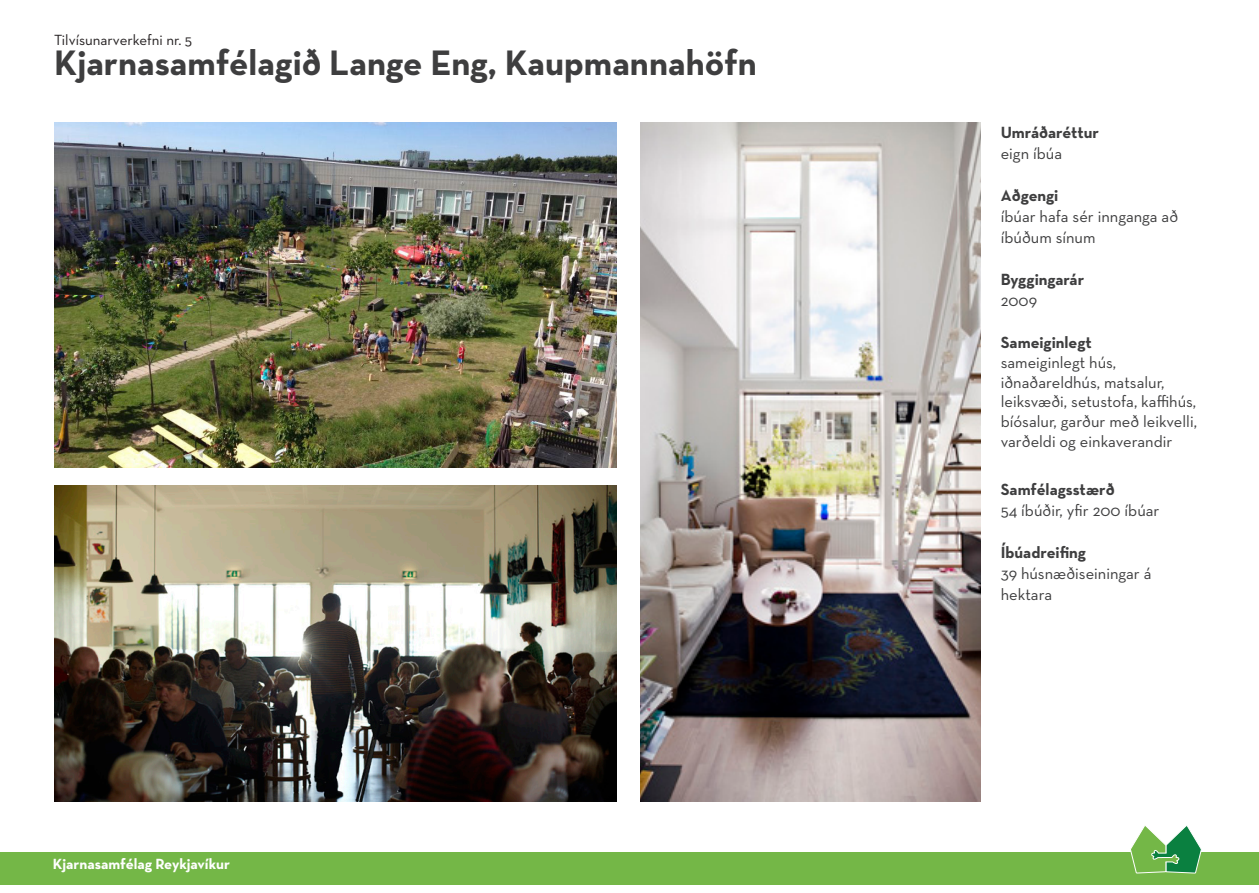
<style>
.page{position:relative;width:1259px;height:893px;background:#fff}
.page>*{position:absolute;margin:0;border:0;box-sizing:border-box;transform-origin:0 0}
.t1{font:700 36px "Neutra Text";color:#3e3e3f}
.t2{font:16.5px/19.8px "Neutra Text";color:#3e3e3f}
.t3{font:700 16.5px "Neutra Text";color:#3e3e3f}
.t4{font:700 15px "Neutra Text";color:#fff}
.t5{font:15px "Neutra Text";color:#231f20}
</style>
<div class="page">
<div style="left:0;top:852px;width:1259px;height:32px;background:#74b747"></div>
<svg style="left:1130px;top:825px;width:72px;height:49px"></svg>
<img style="left:54px;top:122px;width:563px;height:345px">
<img style="left:54px;top:486px;width:563px;height:315px">
<img style="left:641px;top:122px;width:340px;height:679px">
<p class="t5" style="left:54px;top:31px;width:140px">Tilvísunarverkefni nr. 5</p>
<h1 class="t1" style="left:54px;top:40px;width:704px">Kjarnasamfélagið Lange Eng, Kaupmannahöfn</h1>
<p class="t4" style="left:53px;top:854px;width:179px">Kjarnasamfélag Reykjavíkur</p>
<p class="t3" style="left:1000px;top:122px;width:100px">Umráðaréttur</p>
<p class="t2" style="left:1000px;top:143px;width:63px">eign íbúa</p>
<p class="t3" style="left:1000px;top:185px;width:59px">Aðgengi</p>
<p class="t2" style="left:1000px;top:206px;width:179px;line-height:21px">íbúar hafa sér innganga að íbúðum sínum</p>
<p class="t3" style="left:1000px;top:269px;width:85px">Byggingarár</p>
<p class="t2" style="left:1000px;top:290px;width:38px">2009</p>
<p class="t3" style="left:1000px;top:332px;width:92px">Sameiginlegt</p>
<p class="t2" style="left:1000px;top:352px;width:198px">sameiginlegt hús, iðnaðareldhús, matsalur, leiksvæði, setustofa, kaffihús, bíósalur, garður með leikvelli, varðeldi og einkaverandir</p>
<p class="t3" style="left:1000px;top:479px;width:115px">Samfélagsstærð</p>
<p class="t2" style="left:1000px;top:500px;width:160px">54 íbúðir, yfir 200 íbúar</p>
<p class="t3" style="left:1000px;top:542px;width:87px">Íbúadreifing</p>
<p class="t2" style="left:1000px;top:563px;width:152px;line-height:21px">39 húsnæðiseiningar á hektara</p>
</div>
